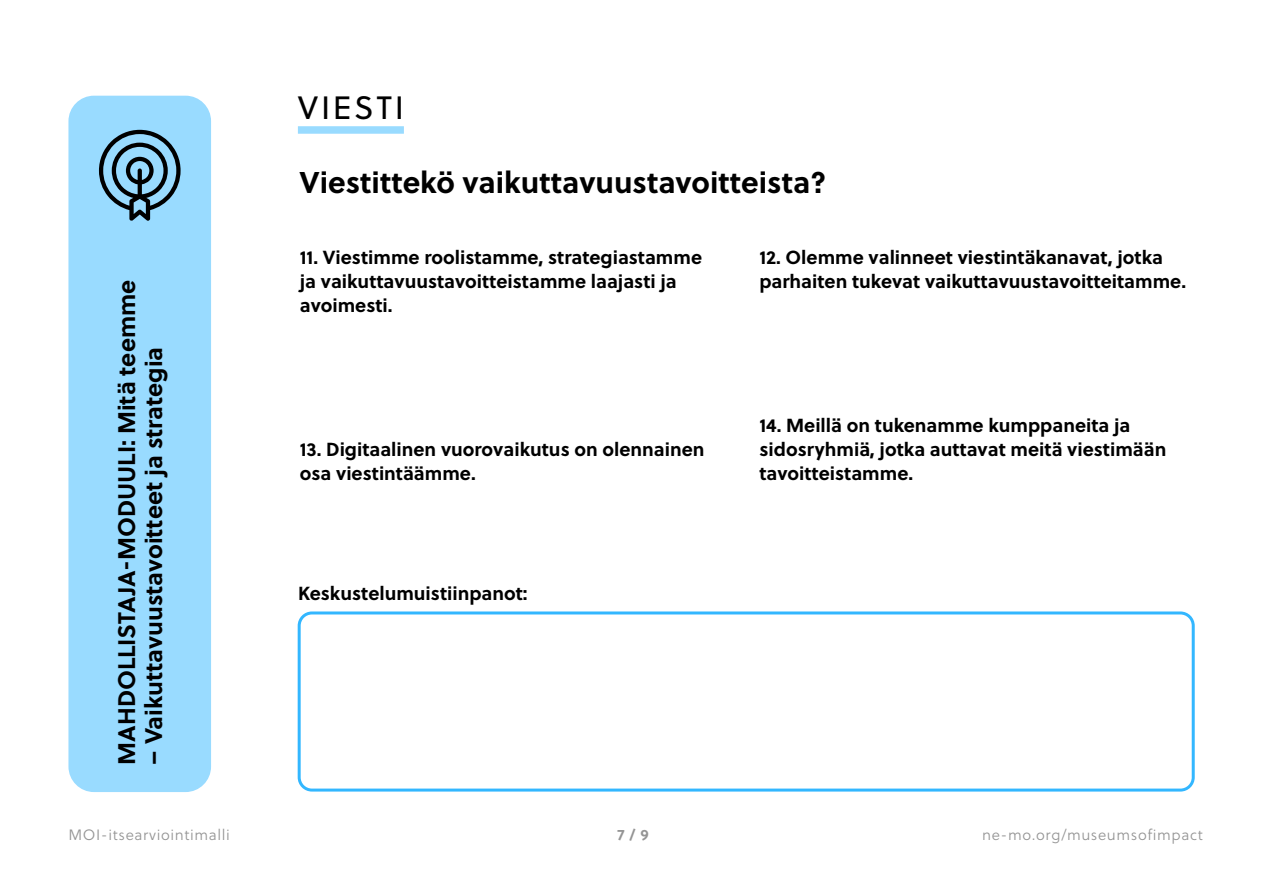
<style>
.page{position:relative;width:1263px;height:893px;background:#fff}
.page>*{position:absolute;margin:0;border:0;box-sizing:border-box;transform-origin:0 0}
.subheader_enabler{font:32.25px "Soleil";letter-spacing:.08em;color:#000}
.subheader_enabler-2{font:700 30px "Soleil";color:#000}
.t1{font:700 24px "Soleil";color:#000}
.statements{font:700 18.9px/24px "Soleil";color:#000}
.t2{font:15px "Soleil Lt";letter-spacing:.04em;color:#949494}
.t3{font:700 15px "Soleil";color:#949494}
</style>
<div class="page">
<div style="left:68px;top:96px;width:143px;height:696px;background:#99dbff;border-radius:26px"></div>
<svg style="left:99px;top:130px;width:82px;height:91px"></svg>
<div style="left:298px;top:126px;width:106px;height:8px;background:#99dbff"></div>
<div style="left:298px;top:611px;width:897px;height:181px;border:3px solid #33b7ff;border-radius:13px"></div>
<p class="subheader_enabler" style="left:298px;top:85px;width:108px">VIESTI</p>
<p class="t1" style="left:108px;top:765px;width:487px;rotate:-90deg">MAHDOLLISTAJA-MODUULI: Mitä teemme</p>
<p class="t1" style="left:135px;top:765px;width:419px;rotate:-90deg">– Vaikuttavuustavoitteet ja strategia</p>
<p class="subheader_enabler-2" style="left:300px;top:159px;width:529px">Viestittekö vaikuttavuustavoitteista?</p>
<p class="statements" style="left:300px;top:244px;width:404px">11. Viestimme roolistamme, strategiastamme ja vaikuttavuustavoitteistamme laajasti ja avoimesti.</p>
<p class="statements" style="left:300px;top:436px;width:406px">13. Digitaalinen vuorovaikutus on olennainen osa viestintäämme.</p>
<p class="statements" style="left:298px;top:580px;width:231px">Keskustelumuistiinpanot:</p>
<p class="statements" style="left:759px;top:244px;width:428px">12. Olemme valinneet viestintäkanavat, jotka parhaiten tukevat vaikuttavuustavoitteitamme.</p>
<p class="statements" style="left:759px;top:412px;width:408px">14. Meillä on tukenamme kumppaneita ja sidosryhmiä, jotka auttavat meitä viestimään tavoitteistamme.</p>
<p class="t2" style="left:68px;top:824px;width:163px">MOI-itsearviointimalli</p>
<p class="t3" style="left:617px;top:823px;width:33px">7 / 9</p>
<p class="t2" style="left:982px;top:824px;width:222px">ne-mo.org/museumsofimpact</p>
</div>
